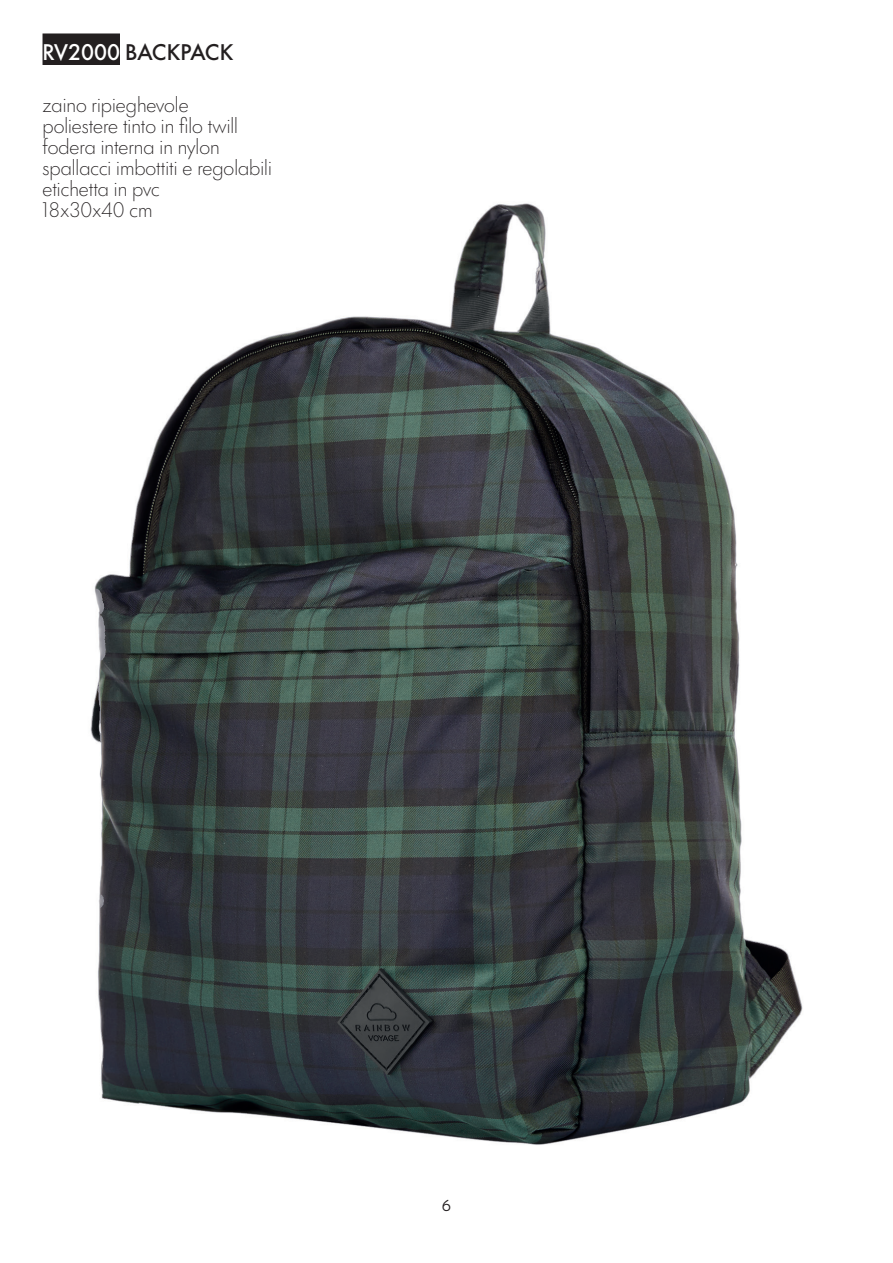
<style>
.page{position:relative;width:893px;height:1263px;background:#fff}
.page>*{position:absolute;margin:0;border:0;box-sizing:border-box;transform-origin:0 0}
.t1{font:500 21px "Futura Now Headline";color:#231f20}
.t2{font:300 19.5px "Futura Now Headline";color:#231f20}
.t3{font:15.9px "Trenda";color:#231f20}
.s1{color:#fff}
</style>
<div class="page">
<img style="left:42px;top:60px;width:761px;height:1085px">
<div style="left:43px;top:33px;width:77px;height:32px;background:#231f20"></div>
<p class="t1" style="left:43px;top:34px;width:192px"><span class="s1">RV2000</span> BACKPACK</p>
<p class="t2" style="left:43px;top:90px;width:148px">zaino ripieghevole</p>
<p class="t2" style="left:43px;top:111px;width:197px">poliestere tinto in filo twill</p>
<p class="t2" style="left:43px;top:132px;width:179px">fodera interna in nylon</p>
<p class="t2" style="left:43px;top:153px;width:231px">spallacci imbottiti e regolabili</p>
<p class="t2" style="left:43px;top:174px;width:119px">etichetta in pvc</p>
<p class="t2" style="left:43px;top:195px;width:111px">18x30x40 cm</p>
<p class="t3" style="left:442px;top:1196px;width:11px">6</p>
</div>
